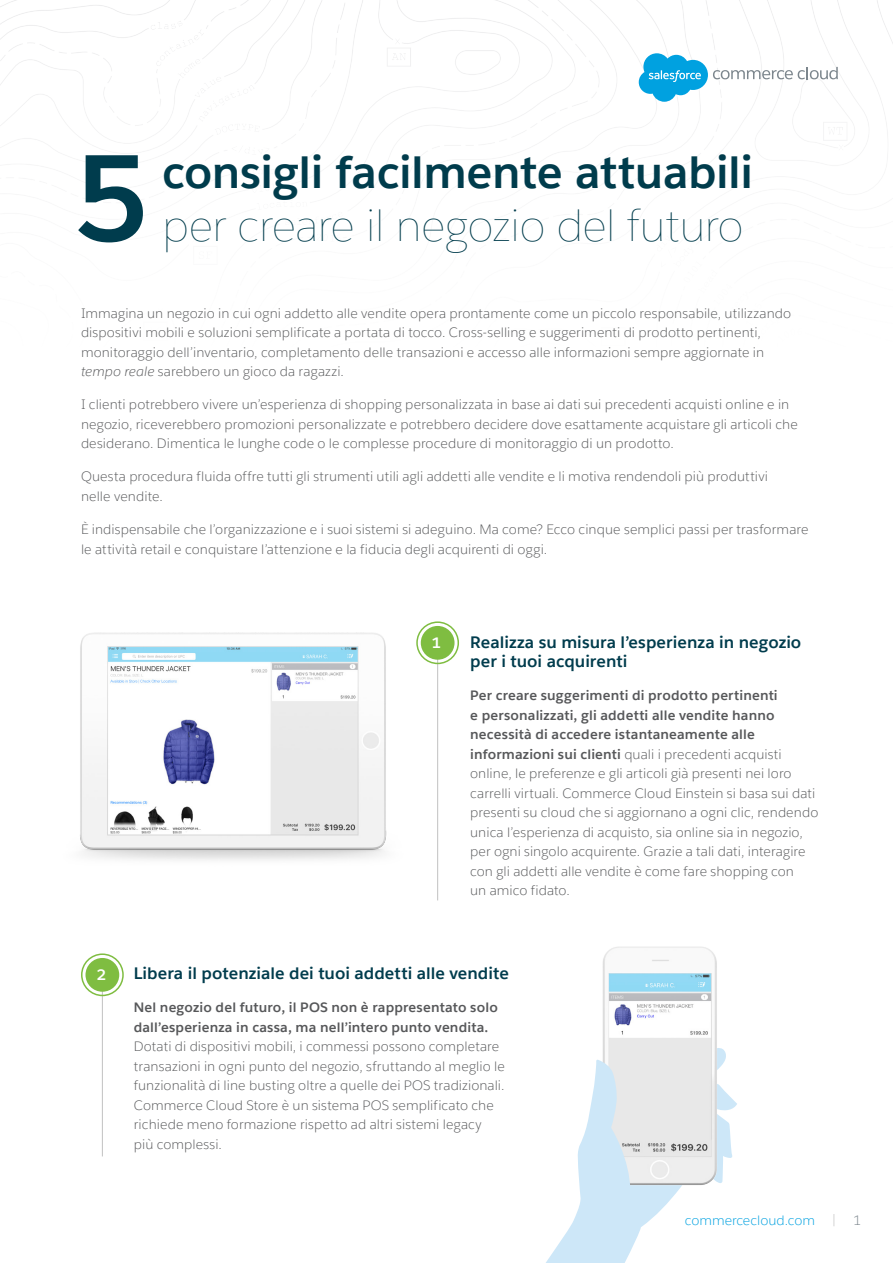
<style>
.page{position:relative;width:893px;height:1263px;background:#fff}
.page>*{position:absolute;margin:0;border:0;box-sizing:border-box;transform-origin:0 0}
.Hed_1{font:700 119.85px "Salesforce Sans";color:#003c4d}
.Hed_1-2{font:700 45px "Salesforce Sans";letter-spacing:-.01em;color:#003c4c}
.Hed_1-3{font:100 45px "Salesforce Sans";letter-spacing:-.02em;color:#003c4c}
.Body{font:700 16.5px/19.5px "Salesforce Sans";color:#003c4d}
.t1{font:700 15px "Salesforce Sans";color:#fff}
.Body-2{font:300 13.5px/19.5px "Salesforce Sans";letter-spacing:.005em;color:#57585a}
.Eyebrow{font:300 13.5px "Salesforce Sans";color:#00a1e0}
.s1{font-style:italic}
.s2{font-weight:700}
.s3{color:#c2c2c2}
.s4{color:#7c868d}
</style>
<div class="page">
<svg style="left:0;top:0;width:893px;height:140px"></svg>
<img style="left:80px;top:633px;width:307px;height:227px">
<img style="left:603px;top:947px;width:114px;height:100px">
<svg style="left:546px;top:1047px;width:191px;height:216px"></svg>
<hr style="left:437px;top:631px;width:1px;height:269px;background:#c2c2c2">
<hr style="left:102px;top:970px;width:1px;height:186px;background:#c2c2c2">
<div style="left:421px;top:626px;width:33px;height:34px;background:#7fbd41;border-radius:50%"></div>
<div style="left:416px;top:621px;width:43px;height:43px;border:2px solid #7fbd41;border-radius:50%"></div>
<div style="left:424px;top:629px;width:28px;height:28px;border:2px solid #7fbd41;border-radius:50%"></div>
<div style="left:86px;top:958px;width:33px;height:34px;background:#7fbd41;border-radius:50%"></div>
<div style="left:81px;top:953px;width:43px;height:43px;border:2px solid #7fbd41;border-radius:50%"></div>
<div style="left:88px;top:961px;width:28px;height:28px;border:2px solid #7fbd41;border-radius:50%"></div>
<p class="Hed_1" style="left:75px;top:121px;width:75px">5</p>
<p class="Hed_1-2" style="left:162px;top:143px;width:593px">consigli facilmente attuabili</p>
<p class="Hed_1-3" style="left:162px;top:197px;width:583px">per creare il negozio del futuro</p>
<p class="Body-2" style="left:81px;top:303px;width:712px">Immagina un negozio in cui ogni addetto alle vendite opera prontamente come un piccolo responsabile, utilizzando dispositivi mobili e soluzioni semplificate a portata di tocco. Cross-selling e suggerimenti di prodotto pertinenti, monitoraggio dell’inventario, completamento delle transazioni e accesso alle informazioni sempre aggiornate in <span class="s1">tempo reale</span> sarebbero un gioco da ragazzi.</p>
<p class="Body-2" style="left:81px;top:395px;width:718px">I clienti potrebbero vivere un’esperienza di shopping personalizzata in base ai dati sui precedenti acquisti online e in negozio, riceverebbero promozioni personalizzate e potrebbero decidere dove esattamente acquistare gli articoli che desiderano. Dimentica le lunghe code o le complesse procedure di monitoraggio di un prodotto.</p>
<p class="Body-2" style="left:81px;top:467px;width:689px">Questa procedura fluida offre tutti gli strumenti utili agli addetti alle vendite e li motiva rendendoli più produttivi nelle vendite.</p>
<p class="Body-2" style="left:81px;top:519px;width:729px">È indispensabile che l’organizzazione e i suoi sistemi si adeguino. Ma come? Ecco cinque semplici passi per trasformare le attività retail e conquistare l’attenzione e la fiducia degli acquirenti di oggi.</p>
<p class="t1" style="left:97px;top:965px;width:11px">2</p>
<p class="t1" style="left:432px;top:633px;width:11px">1</p>
<p class="Body" style="left:470px;top:632px;width:333px">Realizza su misura l’esperienza in negozio per i tuoi acquirenti</p>
<p class="Body-2" style="left:470px;top:686px;width:350px"><span class="s2">Per creare suggerimenti di prodotto pertinenti<br>e personalizzati, gli addetti alle vendite hanno necessità di accedere istantaneamente alle informazioni sui clienti</span> quali i precedenti acquisti online, le preferenze e gli articoli già presenti nei loro carrelli virtuali. Commerce Cloud Einstein si basa sui dati presenti su cloud che si aggiornano a ogni clic, rendendo unica l’esperienza di acquisto, sia online sia in negozio, per ogni singolo acquirente. Grazie a tali dati, interagire con gli addetti alle vendite è come fare shopping con<br>un amico fidato.</p>
<p class="Body" style="left:134px;top:963px;width:377px">Libera il potenziale dei tuoi addetti alle vendite</p>
<p class="Body-2" style="left:134px;top:998px;width:373px"><span class="s2">Nel negozio del futuro, il POS non è rappresentato solo dall’esperienza in cassa, ma nell’intero punto vendita.<br></span>Dotati di dispositivi mobili, i commessi possono completare transazioni in ogni punto del negozio, sfruttando al meglio le funzionalità di line busting oltre a quelle dei POS tradizionali.<br>Commerce Cloud Store è un sistema POS semplificato che richiede meno formazione rispetto ad altri sistemi legacy<br>più complessi.</p>
<p class="Eyebrow" style="left:685px;top:1212px;width:178px">commercecloud.com <span class="s3">|</span> <span class="s4">1</span></p>
</div>
